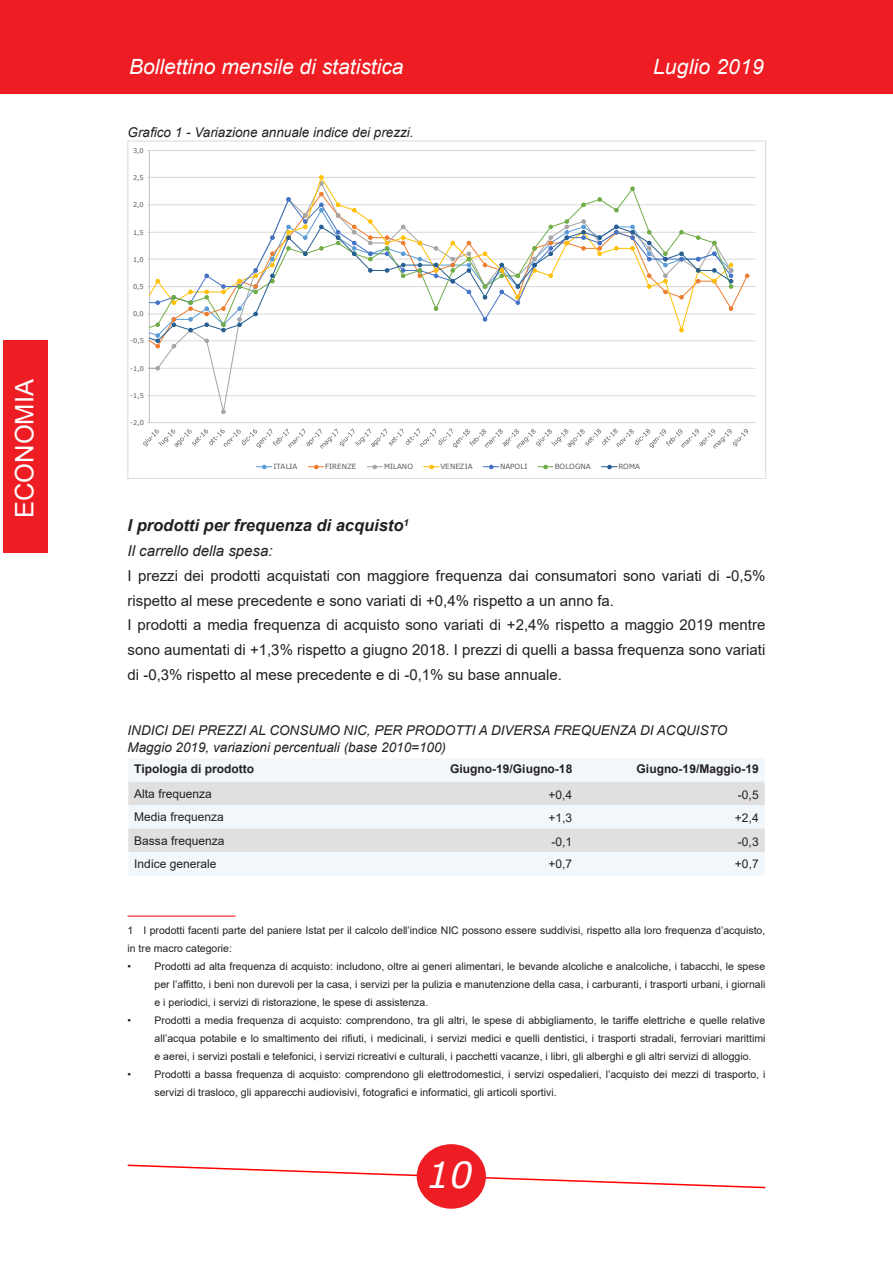
<style>
.page{position:relative;width:893px;height:1263px;background:#fff}
.page>*{position:absolute;margin:0;border:0;box-sizing:border-box;transform-origin:0 0}
.t1{font:italic 36px "Verdana";color:#fff}
.t2{font:25.5px "Arial";color:#fff}
.t3{font:italic 21px "Arial";color:#fff}
.titoli_2{font:italic 700 16.5px "Arial";color:#231f20}
.testo{font:15px/24.8px "Arial";color:#231f20}
.testo-2{font:italic 15px "Arial";color:#231f20}
.didascalie{font:italic 13.5px "Arial";color:#231f20}
.testo_tabelle{font:12px "Arial";color:#231f20}
.testo_tabelle-2{font:700 12px "Arial";color:#231f20}
.note{font:10.5px/18px "Arial";color:#231f20}
.t4{font:7.2px "Verdana";letter-spacing:-.005em;color:#595959}
.t5{font:6.6px "Verdana";color:#595959}
</style>
<div class="page">
<div style="left:0;top:0;width:893px;height:94px;background:#ee1d23"></div>
<svg style="left:127px;top:1164px;width:639px;height:25px"></svg>
<div style="left:3px;top:340px;width:45px;height:213px;background:#ee1d23"></div>
<div style="left:417px;top:1144px;width:69px;height:65px;background:#ee1d23;border-radius:50%"></div>
<hr style="left:149px;top:422px;width:607px;height:1px;background:#d9d9d9">
<hr style="left:149px;top:395px;width:607px;height:1px;background:#d9d9d9">
<hr style="left:149px;top:368px;width:607px;height:1px;background:#d9d9d9">
<hr style="left:149px;top:341px;width:607px;height:1px;background:#d9d9d9">
<hr style="left:149px;top:314px;width:607px;height:1px;background:#d9d9d9">
<hr style="left:149px;top:286px;width:607px;height:1px;background:#d9d9d9">
<hr style="left:149px;top:259px;width:607px;height:1px;background:#d9d9d9">
<hr style="left:149px;top:232px;width:607px;height:1px;background:#d9d9d9">
<hr style="left:149px;top:205px;width:607px;height:1px;background:#d9d9d9">
<hr style="left:149px;top:177px;width:607px;height:1px;background:#d9d9d9">
<hr style="left:149px;top:150px;width:607px;height:1px;background:#d9d9d9">
<hr style="left:149px;top:151px;width:1px;height:272px;background:#bfbfbf">
<svg style="left:745px;top:274px;width:4px;height:4px"></svg>
<svg style="left:221px;top:410px;width:4px;height:4px"></svg>
<svg style="left:149px;top:150px;width:583px;height:197px"></svg>
<svg style="left:156px;top:333px;width:4px;height:15px"></svg>
<svg style="left:172px;top:317px;width:4px;height:10px"></svg>
<svg style="left:188px;top:328px;width:5px;height:4px"></svg>
<svg style="left:205px;top:323px;width:4px;height:4px"></svg>
<svg style="left:221px;top:323px;width:4px;height:9px"></svg>
<svg style="left:237px;top:317px;width:5px;height:10px"></svg>
<svg style="left:254px;top:312px;width:4px;height:4px"></svg>
<svg style="left:270px;top:274px;width:4px;height:9px"></svg>
<svg style="left:286px;top:225px;width:5px;height:15px"></svg>
<svg style="left:303px;top:252px;width:4px;height:4px"></svg>
<svg style="left:319px;top:225px;width:4px;height:4px"></svg>
<svg style="left:336px;top:230px;width:4px;height:15px"></svg>
<svg style="left:352px;top:241px;width:4px;height:15px"></svg>
<svg style="left:368px;top:268px;width:4px;height:5px"></svg>
<svg style="left:385px;top:268px;width:4px;height:5px"></svg>
<svg style="left:401px;top:263px;width:4px;height:15px"></svg>
<svg style="left:418px;top:257px;width:4px;height:21px"></svg>
<svg style="left:434px;top:263px;width:4px;height:15px"></svg>
<svg style="left:451px;top:279px;width:4px;height:4px"></svg>
<svg style="left:467px;top:252px;width:4px;height:21px"></svg>
<svg style="left:483px;top:295px;width:4px;height:4px"></svg>
<svg style="left:500px;top:263px;width:4px;height:15px"></svg>
<svg style="left:516px;top:284px;width:4px;height:5px"></svg>
<svg style="left:532px;top:257px;width:5px;height:16px"></svg>
<svg style="left:549px;top:236px;width:4px;height:20px"></svg>
<svg style="left:565px;top:219px;width:4px;height:26px"></svg>
<svg style="left:581px;top:219px;width:5px;height:21px"></svg>
<svg style="left:598px;top:236px;width:4px;height:20px"></svg>
<svg style="left:614px;top:225px;width:4px;height:9px"></svg>
<svg style="left:630px;top:225px;width:5px;height:15px"></svg>
<svg style="left:647px;top:241px;width:4px;height:20px"></svg>
<svg style="left:663px;top:252px;width:4px;height:15px"></svg>
<svg style="left:679px;top:252px;width:5px;height:9px"></svg>
<svg style="left:696px;top:268px;width:4px;height:5px"></svg>
<svg style="left:712px;top:268px;width:4px;height:5px"></svg>
<svg style="left:729px;top:263px;width:4px;height:26px"></svg>
<svg style="left:143px;top:422px;width:227px;height:27px"></svg>
<svg style="left:370px;top:428px;width:328px;height:21px"></svg>
<svg style="left:698px;top:429px;width:50px;height:20px"></svg>
<svg style="left:256px;top:465px;width:16px;height:4px"></svg>
<svg style="left:308px;top:465px;width:16px;height:4px"></svg>
<svg style="left:367px;top:465px;width:15px;height:4px"></svg>
<svg style="left:423px;top:465px;width:16px;height:4px"></svg>
<svg style="left:483px;top:465px;width:16px;height:4px"></svg>
<svg style="left:538px;top:465px;width:15px;height:4px"></svg>
<svg style="left:601px;top:465px;width:16px;height:4px"></svg>
<div style="left:128px;top:759px;width:637px;height:117px;background:#f2f7fc"></div>
<svg style="left:128px;top:782px;width:637px;height:70px"></svg>
<hr style="left:128px;top:916px;width:108px;height:1px;background:#f00">
<h2 class="t2" style="left:7px;top:518px;width:140px;rotate:-90deg">ECONOMIA</h2>
<h3 class="t3" style="left:129px;top:53px;width:276px">Bollettino mensile di statistica</h3>
<h3 class="t3" style="left:653px;top:53px;width:112px">Luglio 2019</h3>
<p class="didascalie" style="left:128px;top:124px;width:288px">Grafico 1 - Variazione annuale indice dei prezzi.</p>
<p class="t5" style="left:133px;top:146px;width:12px">3,0</p>
<p class="t5" style="left:133px;top:173px;width:12px">2,5</p>
<p class="t5" style="left:133px;top:200px;width:12px">2,0</p>
<p class="t5" style="left:133px;top:228px;width:12px">1,5</p>
<p class="t5" style="left:133px;top:255px;width:12px">1,0</p>
<p class="t5" style="left:133px;top:282px;width:12px">0,5</p>
<p class="t5" style="left:133px;top:309px;width:12px">0,0</p>
<p class="t5" style="left:130px;top:336px;width:15px">-0,5</p>
<p class="t5" style="left:130px;top:364px;width:15px">-1,0</p>
<p class="t5" style="left:130px;top:391px;width:15px">-1,5</p>
<p class="t5" style="left:130px;top:418px;width:15px">-2,0</p>
<p class="t4" style="left:273px;top:462px;width:26px">ITALIA</p>
<p class="t4" style="left:325px;top:462px;width:33px">FIRENZE</p>
<p class="t4" style="left:384px;top:462px;width:30px">MILANO</p>
<p class="t4" style="left:440px;top:462px;width:34px">VENEZIA</p>
<p class="t4" style="left:500px;top:462px;width:29px">NAPOLI</p>
<p class="t4" style="left:555px;top:462px;width:37px">BOLOGNA</p>
<p class="t4" style="left:618px;top:462px;width:23px">ROMA</p>
<p class="titoli_2" style="left:128px;top:514px;width:283px">I prodotti per frequenza di acquisto<sup>1</sup></p>
<p class="testo-2" style="left:128px;top:541px;width:147px">Il carrello della spesa:</p>
<p class="testo" style="left:128px;top:563px;width:639px">I prezzi dei prodotti acquistati con maggiore frequenza dai consumatori sono variati di -0,5% rispetto al mese precedente e sono variati di +0,4% rispetto a un anno fa.</p>
<p class="testo" style="left:128px;top:612px;width:639px;text-align:justify">I prodotti a media frequenza di acquisto sono variati di +2,4% rispetto a maggio 2019 mentre sono aumentati di +1,3% rispetto a giugno 2018. I prezzi di quelli a bassa frequenza sono variati di -0,3% rispetto al mese precedente e di -0,1% su base annuale.</p>
<p class="didascalie" style="left:128px;top:722px;width:601px">INDICI DEI PREZZI AL CONSUMO NIC, PER PRODOTTI A DIVERSA FREQUENZA DI ACQUISTO</p>
<p class="didascalie" style="left:128px;top:738px;width:320px">Maggio 2019, variazioni percentuali (base 2010=100)</p>
<p class="testo_tabelle-2" style="left:134px;top:760px;width:121px">Tipologia di prodotto</p>
<p class="testo_tabelle-2" style="left:450px;top:760px;width:124px">Giugno-19/Giugno-18</p>
<p class="testo_tabelle-2" style="left:637px;top:760px;width:124px">Giugno-19/Maggio-19</p>
<p class="testo_tabelle" style="left:134px;top:785px;width:79px">Alta frequenza</p>
<p class="testo_tabelle" style="left:549px;top:786px;width:25px">+0,4</p>
<p class="testo_tabelle" style="left:738px;top:786px;width:22px">-0,5</p>
<p class="testo_tabelle" style="left:134px;top:809px;width:91px">Media frequenza</p>
<p class="testo_tabelle" style="left:549px;top:810px;width:25px">+1,3</p>
<p class="testo_tabelle" style="left:735px;top:810px;width:25px">+2,4</p>
<p class="testo_tabelle" style="left:134px;top:832px;width:92px">Bassa frequenza</p>
<p class="testo_tabelle" style="left:552px;top:833px;width:22px">-0,1</p>
<p class="testo_tabelle" style="left:738px;top:833px;width:22px">-0,3</p>
<p class="testo_tabelle" style="left:134px;top:856px;width:84px">Indice generale</p>
<p class="testo_tabelle" style="left:549px;top:856px;width:25px">+0,7</p>
<p class="testo_tabelle" style="left:735px;top:856px;width:25px">+0,7</p>
<p class="note" style="left:128px;top:921px;width:639px">1 I prodotti facenti parte del paniere Istat per il calcolo dell’indice NIC possono essere suddivisi, rispetto alla loro frequenza d’acquisto, in tre macro categorie:</p>
<p class="note" style="left:155px;top:957px;width:612px;text-align:justify;text-indent:-27px">• Prodotti ad alta frequenza di acquisto: includono, oltre ai generi alimentari, le bevande alcoliche e analcoliche, i tabacchi, le spese per l’affitto, i beni non durevoli per la casa, i servizi per la pulizia e manutenzione della casa, i carburanti, i trasporti urbani, i giornali e i periodici, i servizi di ristorazione, le spese di assistenza.</p>
<p class="note" style="left:155px;top:1011px;width:612px;text-align:justify;text-indent:-27px">• Prodotti a media frequenza di acquisto: comprendono, tra gli altri, le spese di abbigliamento, le tariffe elettriche e quelle relative all’acqua potabile e lo smaltimento dei rifiuti, i medicinali, i servizi medici e quelli dentistici, i trasporti stradali, ferroviari marittimi e aerei, i servizi postali e telefonici, i servizi ricreativi e culturali, i pacchetti vacanze, i libri, gli alberghi e gli altri servizi di alloggio.</p>
<p class="note" style="left:155px;top:1065px;width:612px;text-indent:-27px">• Prodotti a bassa frequenza di acquisto: comprendono gli elettrodomestici, i servizi ospedalieri, l’acquisto dei mezzi di trasporto, i servizi di trasloco, gli apparecchi audiovisivi, fotografici e informatici, gli articoli sportivi.</p>
<h1 class="t1" style="left:427px;top:1150px;width:47px">10</h1>
</div>
